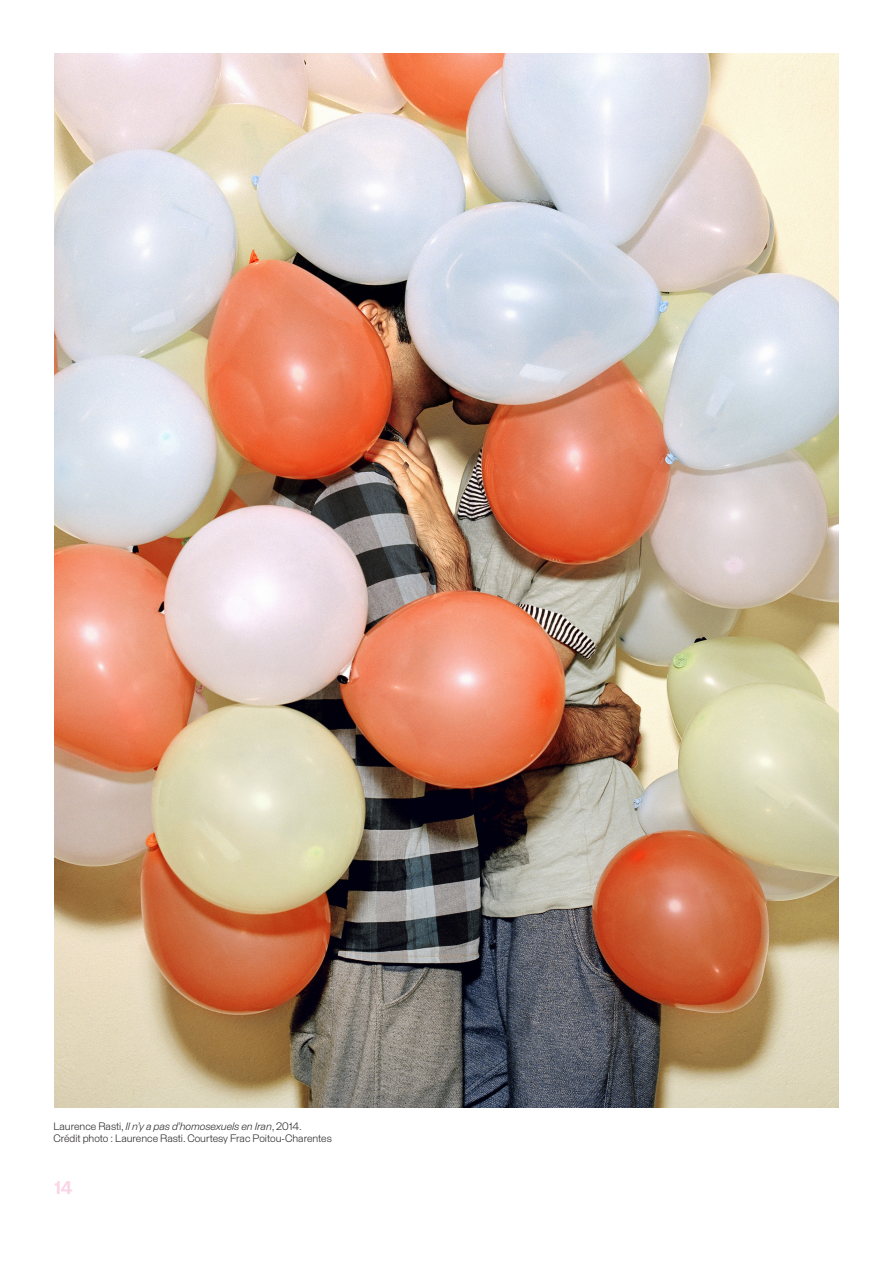
<style>
.page{position:relative;width:893px;height:1263px;background:#fff}
.page>*{position:absolute;margin:0;border:0;box-sizing:border-box;transform-origin:0 0}
.t1{font:600 18px "Staff";color:#fad5e5}
.t2{font:300 10.5px "Staff";color:#231f20}
.t3{font:italic 300 10.5px "Staff";color:#231f20}
.s1{font-style:normal}
</style>
<div class="page">
<img style="left:54px;top:53px;width:785px;height:1054px">
<p class="t3" style="left:53px;top:1120px;width:250px"><span class="s1">Laurence Rasti,</span> Il n’y a pas d’homosexuels en Iran<span class="s1">, 2014.</span></p>
<p class="t2" style="left:53px;top:1132px;width:280px">Crédit photo : Laurence Rasti. Courtesy Frac Poitou-Charentes</p>
<h1 class="t1" style="left:54px;top:1177px;width:20px">14</h1>
</div>
